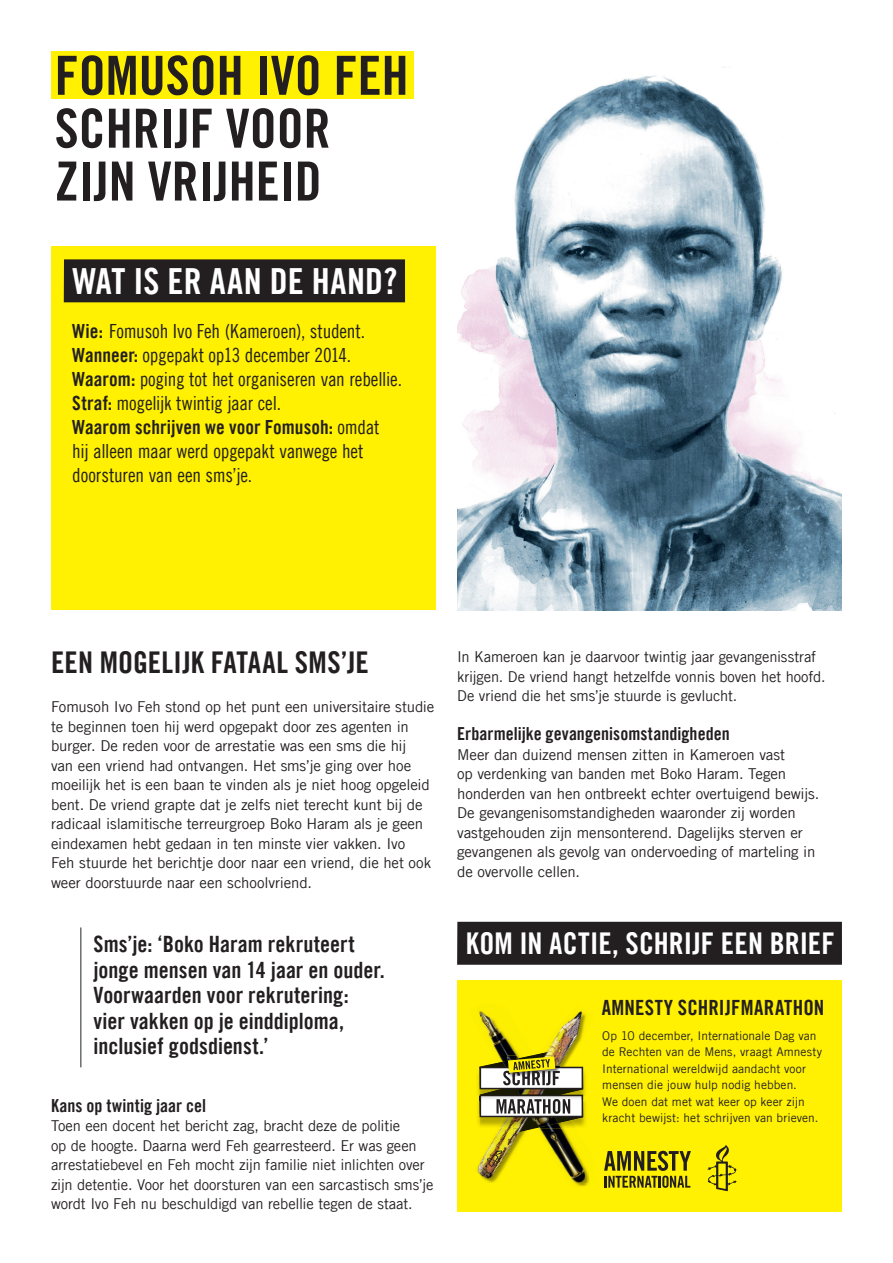
<style>
.page{position:relative;width:893px;height:1263px;background:#fff}
.page>*{position:absolute;margin:0;border:0;box-sizing:border-box;transform-origin:0 0}
.t1{font:54px/52.8px "Amnesty Trade Gothic Bd Cn 20";color:#231f20}
.t2{font:36px "Amnesty Trade Gothic Bd Cn 20";letter-spacing:.005em;color:#fff}
.t3{font:30px "Amnesty Trade Gothic Bd Cn 20";color:#fff}
.t4{font:30px "Amnesty Trade Gothic Bd Cn 20";letter-spacing:.01em;color:#231f20}
.t5{font:22.5px/25.5px "Amnesty Trade Gothic Bd Cn 20";color:#231f20}
.t6{font:21px "Amnesty Trade Gothic Bd Cn 20";letter-spacing:.015em;color:#231f20}
.t7{font:19.5px/24px "Amnesty Trade Gothic Cn 18";letter-spacing:-.01em;color:#231f20}
.t8{font:19.5px "Amnesty Trade Gothic Bd Cn 20";color:#231f20}
.t9{font:18px "Amnesty Trade Gothic Bd Cn 20";letter-spacing:.005em;color:#231f20}
.t10{font:15px/19.5px "Amnesty Trade Gothic";letter-spacing:-.01em;color:#231f20}
.t11{font:12px/16.5px "Amnesty Trade Gothic";letter-spacing:.005em;color:#231f20}
.s1{font-family:"Amnesty Trade Gothic Bd Cn 20"}
.s2{font-family:"Amnesty Trade Gothic Cn 18"}
</style>
<div class="page">
<div style="left:457px;top:980px;width:385px;height:232px;background:#fff101"></div>
<div style="left:457px;top:922px;width:385px;height:43px;background:#231f20"></div>
<div style="left:51px;top:51px;width:363px;height:48px;background:#fff101"></div>
<div style="left:51px;top:247px;width:385px;height:363px;background:#fff101"></div>
<div style="left:64px;top:259px;width:341px;height:43px;background:#231f20"></div>
<img style="left:457px;top:66px;width:385px;height:544px">
<hr style="left:80px;top:927px;width:2px;height:140px;background:#6c6d70">
<svg style="left:707px;top:1145px;width:30px;height:46px"></svg>
<svg style="left:604px;top:1151px;width:87px;height:37px"></svg>
<img style="left:480px;top:1012px;width:36px;height:39px">
<img style="left:547px;top:1012px;width:39px;height:39px">
<img style="left:477px;top:1051px;width:112px;height:135px">
<h1 class="t1" style="left:55px;top:49px;width:355px">FOMUSOH IVO FEH<br>SCHRIJF VOOR<br>ZIJN VRIJHEID</h1>
<h2 class="t2" style="left:72px;top:259px;width:326px">WAT IS ER AAN DE HAND?</h2>
<h3 class="t7" style="left:72px;top:319px;width:331px"><span class="s1">Wie:</span> Fomusoh Ivo Feh (Kameroen), student.<br><span class="s1">Wanneer:</span> opgepakt op13 december 2014.<br><span class="s1">Waarom:</span> poging tot het organiseren van rebellie.<br><span class="s1">Straf:</span> mogelijk twintig jaar cel.</h3>
<h3 class="t8" style="left:72px;top:416px;width:309px">Waarom schrijven we voor Fomusoh: <span class="s2">omdat</span></h3>
<h3 class="t7" style="left:72px;top:439px;width:293px">hij alleen maar werd opgepakt vanwege het doorsturen van een sms’je.</h3>
<h3 class="t4" style="left:51px;top:644px;width:319px">EEN MOGELIJK FATAAL SMS’JE</h3>
<p class="t10" style="left:51px;top:697px;width:385px">Fomusoh Ivo Feh stond op het punt een universitaire studie te beginnen toen hij werd opgepakt door zes agenten in burger. De reden voor de arrestatie was een sms die hij<br>van een vriend had ontvangen. Het sms’je ging over hoe moeilijk het is een baan te vinden als je niet hoog opgeleid bent. De vriend grapte dat je zelfs niet terecht kunt bij de radicaal islamitische terreurgroep Boko Haram als je geen eindexamen hebt gedaan in ten minste vier vakken. Ivo<br>Feh stuurde het berichtje door naar een vriend, die het ook weer doorstuurde naar een schoolvriend.</p>
<h3 class="t5" style="left:94px;top:931px;width:293px">Sms’je: ‘Boko Haram rekruteert jonge mensen van 14 jaar en ouder.<br>Voorwaarden voor rekrutering: vier vakken op je einddiploma, inclusief godsdienst.’</h3>
<p class="t9" style="left:51px;top:1094px;width:157px">Kans op twintig jaar cel</p>
<p class="t10" style="left:51px;top:1116px;width:384px">Toen een docent het bericht zag, bracht deze de politie<br>op de hoogte. Daarna werd Feh gearresteerd. Er was geen arrestatiebevel en Feh mocht zijn familie niet inlichten over zijn detentie. Voor het doorsturen van een sarcastisch sms’je wordt Ivo Feh nu beschuldigd van rebellie tegen de staat.</p>
<p class="t10" style="left:457px;top:647px;width:370px">In Kameroen kan je daarvoor twintig jaar gevangenisstraf krijgen. De vriend hangt hetzelfde vonnis boven het hoofd.<br>De vriend die het sms’je stuurde is gevlucht.</p>
<p class="t9" style="left:457px;top:723px;width:274px">Erbarmelijke gevangenisomstandigheden</p>
<p class="t10" style="left:457px;top:744px;width:364px">Meer dan duizend mensen zitten in Kameroen vast<br>op verdenking van banden met Boko Haram. Tegen honderden van hen ontbreekt echter overtuigend bewijs.<br>De gevangenisomstandigheden waaronder zij worden vastgehouden zijn mensonterend. Dagelijks sterven er gevangenen als gevolg van ondervoeding of marteling in de overvolle cellen.</p>
<h3 class="t3" style="left:466px;top:925px;width:370px">KOM IN ACTIE, SCHRIJF EEN BRIEF</h3>
<h3 class="t6" style="left:602px;top:995px;width:224px">AMNESTY SCHRIJFMARATHON</h3>
<p class="t11" style="left:602px;top:1027px;width:221px">Op 10 december, Internationale Dag van de Rechten van de Mens, vraagt Amnesty International wereldwijd aandacht voor mensen die jouw hulp nodig hebben.<br>We doen dat met wat keer op keer zijn kracht bewijst: het schrijven van brieven.</p>
</div>
